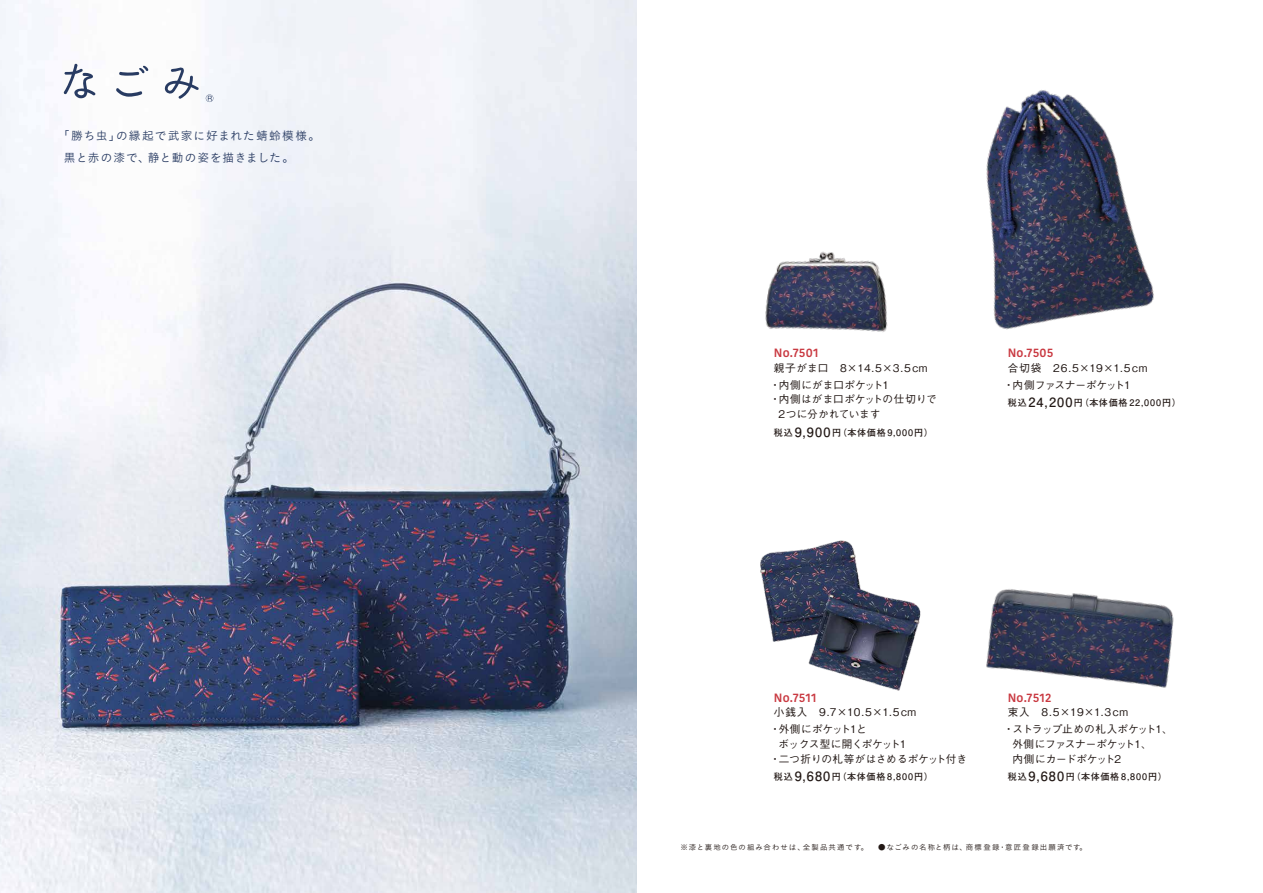
<style>
.page{position:relative;width:1263px;height:893px;background:#fff}
.page>*{position:absolute;margin:0;border:0;box-sizing:border-box;transform-origin:0 0}
.t1{font:600 12px "Kohinoor Bangla";letter-spacing:.01em;color:#c93941}
.t2{font:11.7px/21.3px "Koburina Go Std W3";letter-spacing:.085em;color:#283b62}
.t3{font:500 10.65px/17px "Gothic BBB Pro";letter-spacing:-.005em;color:#221815}
.t4{font:500 10.65px/17px "Gothic BBB Pro";letter-spacing:.04em;color:#221815}
.t5{font:700 9px "Futo Go B101 Pro";letter-spacing:.095em;color:#221815}
.t6{font:7.5px "Koburina Go Std W3";letter-spacing:.135em;color:#221815}
.s1{font-size:12.75px}
</style>
<div class="page">
<img style="left:765px;top:251px;width:123px;height:81px">
<img style="left:986px;top:90px;width:168px;height:240px">
<img style="left:760px;top:540px;width:161px;height:151px">
<img style="left:986px;top:589px;width:188px;height:99px">
<img style="left:0;top:0;width:637px;height:893px">
<svg style="left:116px;top:65px;width:32px;height:32px"></svg>
<svg style="left:64px;top:64px;width:32px;height:35px"></svg>
<svg style="left:165px;top:67px;width:34px;height:32px"></svg>
<svg style="left:206px;top:94px;width:7px;height:8px"></svg>
<p class="t2" style="left:64px;top:125px;width:258px;text-indent:-6px">「勝ち虫」の縁起で武家に好まれた蜻蛉模様。黒と赤の漆で、静と動の姿を描きました。</p>
<p class="t1" style="left:774px;top:343px;width:46px">No.7501</p>
<p class="t3" style="left:770px;top:358px;width:159px;text-indent:4px">親子がま口　8×14.5×3.5cm・内側にがま口ポケット1</p>
<p class="t3" style="left:778px;top:391px;width:160px;line-height:14.9px;text-indent:-9px">・内側はがま口ポケットの仕切りで<br>2つに分かれています</p>
<p class="t5" style="left:774px;top:425px;width:161px">税込 <span class="s1">9,900</span>円（本体価格9,000円）</p>
<p class="t1" style="left:1008px;top:343px;width:47px">No.7505</p>
<p class="t3" style="left:1003px;top:358px;width:145px;text-indent:4px">合切袋　26.5×19×1.5cm・内側ファスナーポケット1</p>
<p class="t5" style="left:1008px;top:396px;width:175px">税込 <span class="s1">24,200</span>円（本体価格22,000円）</p>
<p class="t1" style="left:774px;top:687px;width:44px">No.7511</p>
<p class="t4" style="left:770px;top:702px;width:148px;text-indent:4px">小銭入　9.7×10.5×1.5cm・外側にポケット1と</p>
<p class="t3" style="left:770px;top:735px;width:199px;line-height:14.9px;text-indent:9px">ボックス型に開くポケット1<br>・二つ折りの札等がはさめるポケット付き</p>
<p class="t5" style="left:774px;top:770px;width:161px">税込 <span class="s1">9,680</span>円（本体価格8,800円）</p>
<p class="t1" style="left:1008px;top:687px;width:45px">No.7512</p>
<p class="t3" style="left:1003px;top:702px;width:171px;text-indent:4px">束入　8.5×19×1.3cm<br>・ストラップ止めの札入ポケット1、</p>
<p class="t3" style="left:1012px;top:735px;width:141px;line-height:14.9px">外側にファスナーポケット1、内側にカードポケット2</p>
<p class="t5" style="left:1008px;top:770px;width:161px">税込 <span class="s1">9,680</span>円（本体価格8,800円）</p>
<p class="t6" style="left:680px;top:842px;width:189px">※漆と裏地の色の組み合わせは、全製品共通です。</p>
<p class="t6" style="left:878px;top:842px;width:210px">●なごみの名称と柄は、商標登録・意匠登録出願済です。</p>
</div>
